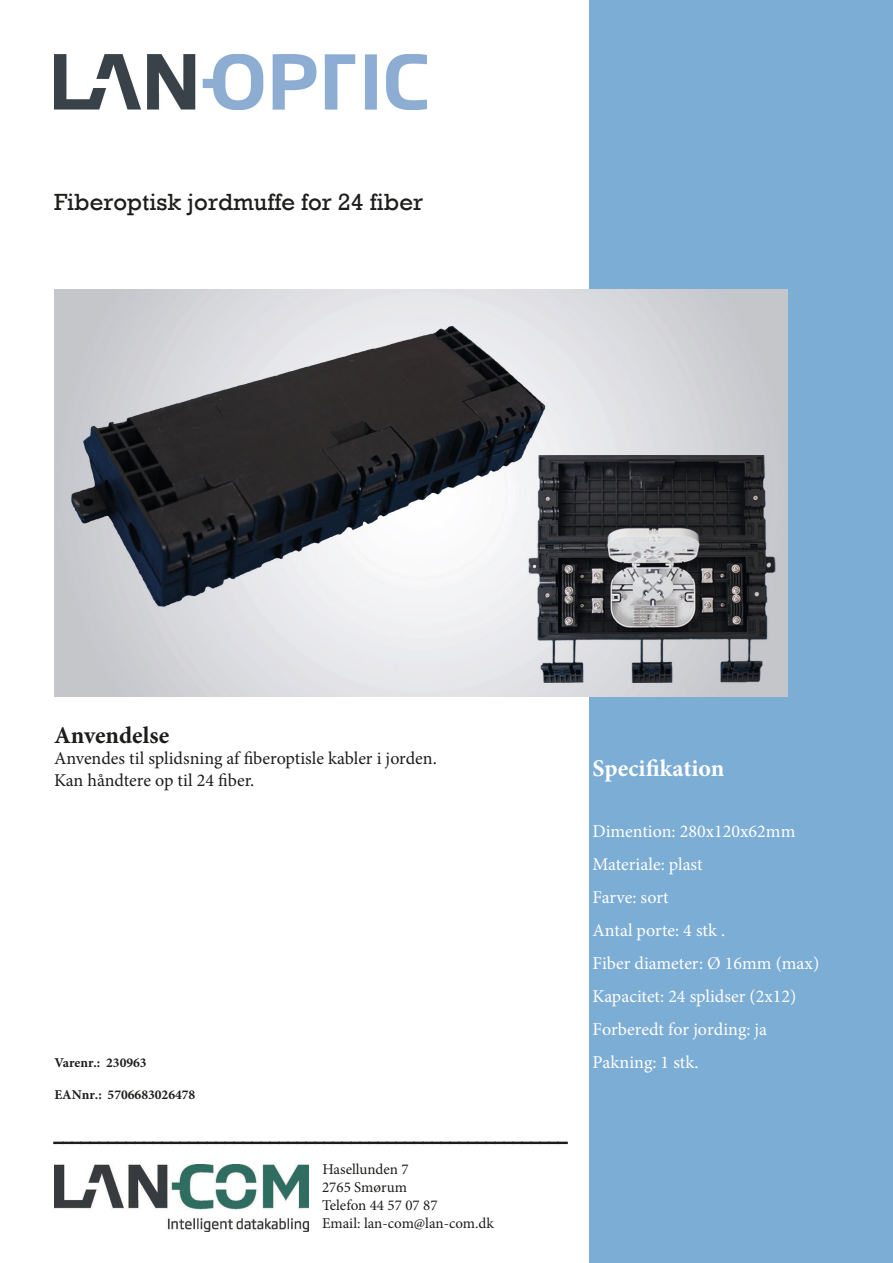
<style>
.page{position:relative;width:893px;height:1263px;background:#fff}
.page>*{position:absolute;margin:0;border:0;box-sizing:border-box;transform-origin:0 0}
.t1{font:24px "Rockwell";color:#1d1d1b}
.t2{font:700 24px "Minion Pro";color:#fff}
.t3{font:700 24px "Minion Pro";letter-spacing:-.005em;color:#1d1d1b}
.t4{font:18px/33px "Minion Pro";color:#fff}
.t5{font:18px "Minion Pro";letter-spacing:-.005em;color:#1d1d1b}
.t6{font:15px "Minion Pro";color:#1d1d1b}
.t7{font:700 13.5px "Minion Pro";color:#1d1d1b}
</style>
<div class="page">
<img style="left:54px;top:54px;width:372px;height:55px">
<div style="left:589px;top:0;width:304px;height:1263px;background:#7cadd5"></div>
<img style="left:54px;top:289px;width:733px;height:408px">
<img style="left:54px;top:1164px;width:254px;height:67px">
<svg style="left:53px;top:1142px;width:515px;height:2px"></svg>
<p class="t1" style="left:54px;top:188px;width:371px">Fiberoptisk jordmuffe for 24 fiber</p>
<p class="t3" style="left:54px;top:718px;width:117px">Anvendelse</p>
<p class="t5" style="left:54px;top:746px;width:384px">Anvendes til splidsning af fiberoptisle kabler i jorden.</p>
<p class="t5" style="left:54px;top:768px;width:202px">Kan håndtere op til 24 fiber.</p>
<p class="t2" style="left:592px;top:751px;width:133px">Specifikation</p>
<p class="t4" style="left:592px;top:815px;width:228px">Dimention: 280x120x62mm<br>Materiale: plast<br>Farve: sort<br>Antal porte: 4 stk .<br>Fiber diameter: Ø 16mm (max)<br>Kapacitet: 24 splidser (2x12)<br>Forberedt for jording: ja</p>
<p class="t7" style="left:54px;top:1053px;width:94px">Varenr.: 230963</p>
<p class="t4" style="left:592px;top:1046px;width:107px">Pakning: 1 stk.</p>
<p class="t7" style="left:54px;top:1085px;width:142px">EANnr.: 5706683026478</p>
<p class="t6" style="left:322px;top:1159px;width:88px">Hasellunden 7</p>
<p class="t6" style="left:322px;top:1177px;width:86px">2765 Smørum</p>
<p class="t6" style="left:322px;top:1195px;width:117px">Telefon 44 57 07 87</p>
<p class="t6" style="left:322px;top:1213px;width:173px">Email: lan-com@lan-com.dk</p>
</div>
